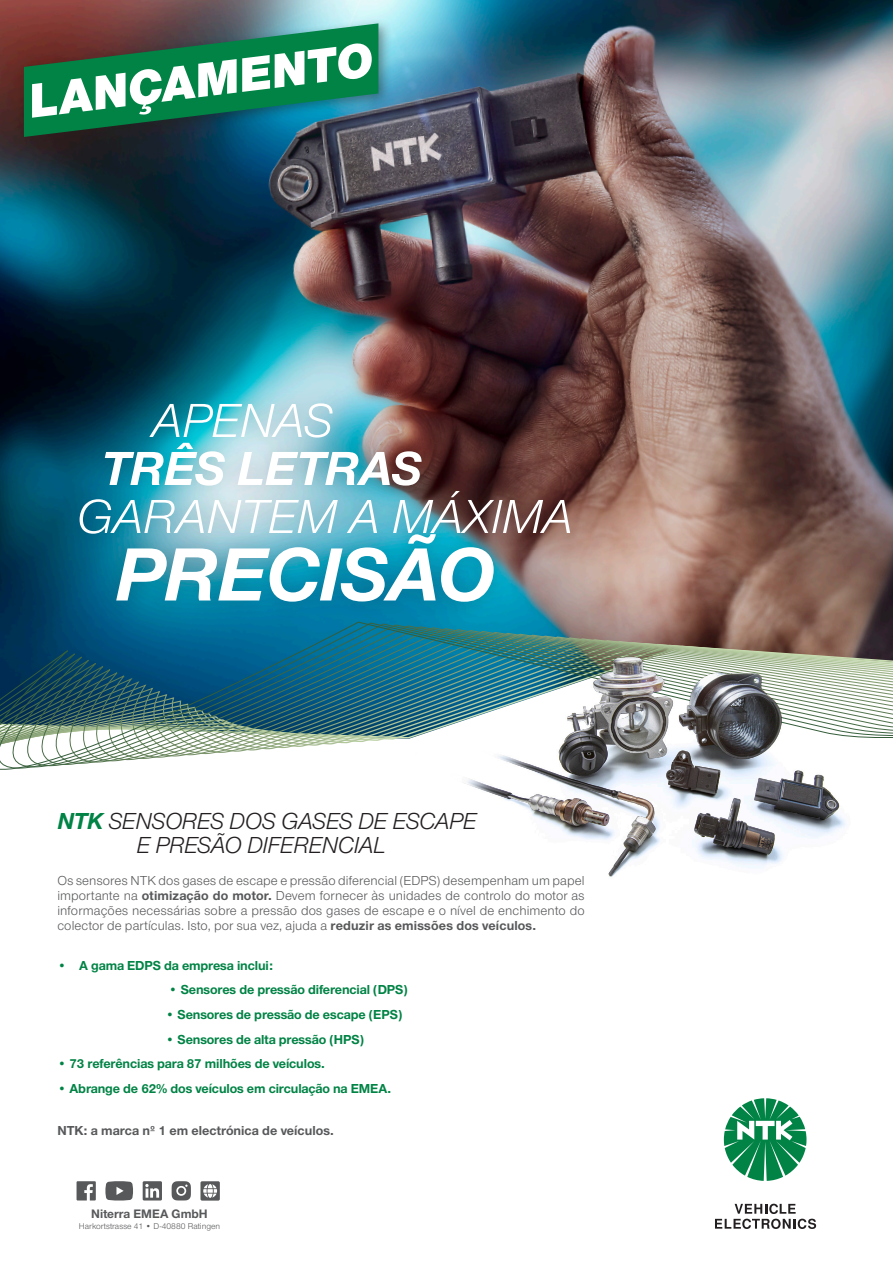
<style>
.page{position:relative;width:893px;height:1263px;background:#fff}
.page>*{position:absolute;margin:0;border:0;box-sizing:border-box;transform-origin:0 0}
.HeadTitel_Nimbus_regular_italic_32_32pt{font:italic 700 78px "Nimbus San Nov";letter-spacing:-.015em;color:#fff}
.t1{font:900 49.95px "Nimbus San Nov";color:#fff}
.HeadTitel_Nimbus_regular_italic_32_32pt-2{font:italic 49.5px "Nimbus San Nov";letter-spacing:-.01em;color:#fff}
.HeadTitel_Nimbus_regular_italic_32_32pt-3{font:italic 700 49.5px "Nimbus San Nov";letter-spacing:-.01em;color:#fff}
.Text_Regular_8_5_11{font:italic 24px "Nimbus San Nov";letter-spacing:-.015em;color:#231f20}
.Text_Regular_8_5_11-2{font:13.5px/15px "Nimbus San Nov";letter-spacing:.01em;color:#57585a;text-align:justify}
.Copy_Nimbus_regular_11_16p__2mm_gray{font:700 13.5px "Nimbus San Nov";letter-spacing:-.01em;color:#008345}
.Text_Bold_8_5_11{font:700 13.5px "Nimbus San Nov";color:#57585a}
.t2{font:700 12.75px "Nimbus San Nov";color:#57585a}
.t3{font:8.7px "Nimbus San Nov";color:#57585a}
.s1{font-weight:700;color:#008345}
.s2{font-weight:700}
</style>
<div class="page">
<img style="left:0;top:0;width:893px;height:622px">
<svg style="left:0;top:622px;width:415px;height:578px"></svg>
<img style="left:415px;top:550px;width:478px;height:327px">
<svg style="left:715px;top:1204px;width:101px;height:25px"></svg>
<svg style="left:724px;top:1098px;width:82px;height:83px"></svg>
<div style="left:18px;top:18px;width:374px;height:132px;background:#231f20;opacity:.45"></div>
<svg style="left:24px;top:23px;width:354px;height:114px;background:#1a6f4e"></svg>
<div style="left:61px;top:384px;width:527px;height:237px;background:#231f20;opacity:.25"></div>
<svg style="left:77px;top:1181px;width:19px;height:19px"></svg>
<svg style="left:105px;top:1181px;width:28px;height:19px"></svg>
<svg style="left:143px;top:1181px;width:19px;height:19px"></svg>
<svg style="left:172px;top:1181px;width:19px;height:19px"></svg>
<div style="left:178px;top:1187px;width:6px;height:7px;background:#57585a;border-radius:50%"></div>
<div style="left:200px;top:1181px;width:20px;height:19px;background:#57585a;border-radius:2px"></div>
<svg style="left:203px;top:1184px;width:14px;height:14px"></svg>
<p class="t1" style="left:24px;top:72px;width:348px;rotate:-7deg">LANÇAMENTO</p>
<p class="HeadTitel_Nimbus_regular_italic_32_32pt-2" style="left:151px;top:393px;width:183px">APENAS</p>
<p class="HeadTitel_Nimbus_regular_italic_32_32pt-3" style="left:101px;top:440px;width:323px">TRÊS LETRAS</p>
<p class="HeadTitel_Nimbus_regular_italic_32_32pt-2" style="left:76px;top:489px;width:498px">GARANTEM A MÁXIMA</p>
<p class="HeadTitel_Nimbus_regular_italic_32_32pt" style="left:115px;top:529px;width:381px">PRECISÃO</p>
<p class="Text_Regular_8_5_11" style="left:57px;top:808px;width:421px"><span class="s1">NTK</span> SENSORES DOS GASES DE ESCAPE</p>
<p class="Text_Regular_8_5_11" style="left:136px;top:832px;width:251px">E PRESÃO DIFERENCIAL</p>
<p class="Text_Regular_8_5_11-2" style="left:57px;top:873px;width:529px">Os sensores NTK dos gases de escape e pressão diferencial (EDPS) desempenham um papel importante na <span class="s2">otimização do motor.</span> Devem fornecer às unidades de controlo do motor as informações necessárias sobre a pressão dos gases de escape e o nível de enchimento do colector de partículas. Isto, por sua vez, ajuda a <span class="s2">reduzir as emissões dos veículos.</span></p>
<p class="Copy_Nimbus_regular_11_16p__2mm_gray" style="left:57px;top:957px;width:217px">• A gama EDPS da empresa inclui:</p>
<p class="Copy_Nimbus_regular_11_16p__2mm_gray" style="left:169px;top:982px;width:241px">• Sensores de pressão diferencial (DPS)</p>
<p class="Copy_Nimbus_regular_11_16p__2mm_gray" style="left:165px;top:1006px;width:238px">• Sensores de pressão de escape (EPS)</p>
<p class="Copy_Nimbus_regular_11_16p__2mm_gray" style="left:165px;top:1031px;width:200px">• Sensores de alta pressão (HPS)</p>
<p class="Copy_Nimbus_regular_11_16p__2mm_gray" style="left:57px;top:1056px;width:269px">• 73 referências para 87 milhões de veículos.</p>
<p class="Copy_Nimbus_regular_11_16p__2mm_gray" style="left:57px;top:1080px;width:335px">• Abrange de 62% dos veículos em circulação na EMEA.</p>
<p class="Text_Bold_8_5_11" style="left:57px;top:1123px;width:278px">NTK: a marca nº 1 em electrónica de veículos.</p>
<p class="t2" style="left:91px;top:1206px;width:118px">Niterra EMEA GmbH</p>
<p class="t3" style="left:79px;top:1221px;width:143px">Harkortstrasse 41 • D-40880 Ratingen</p>
</div>
